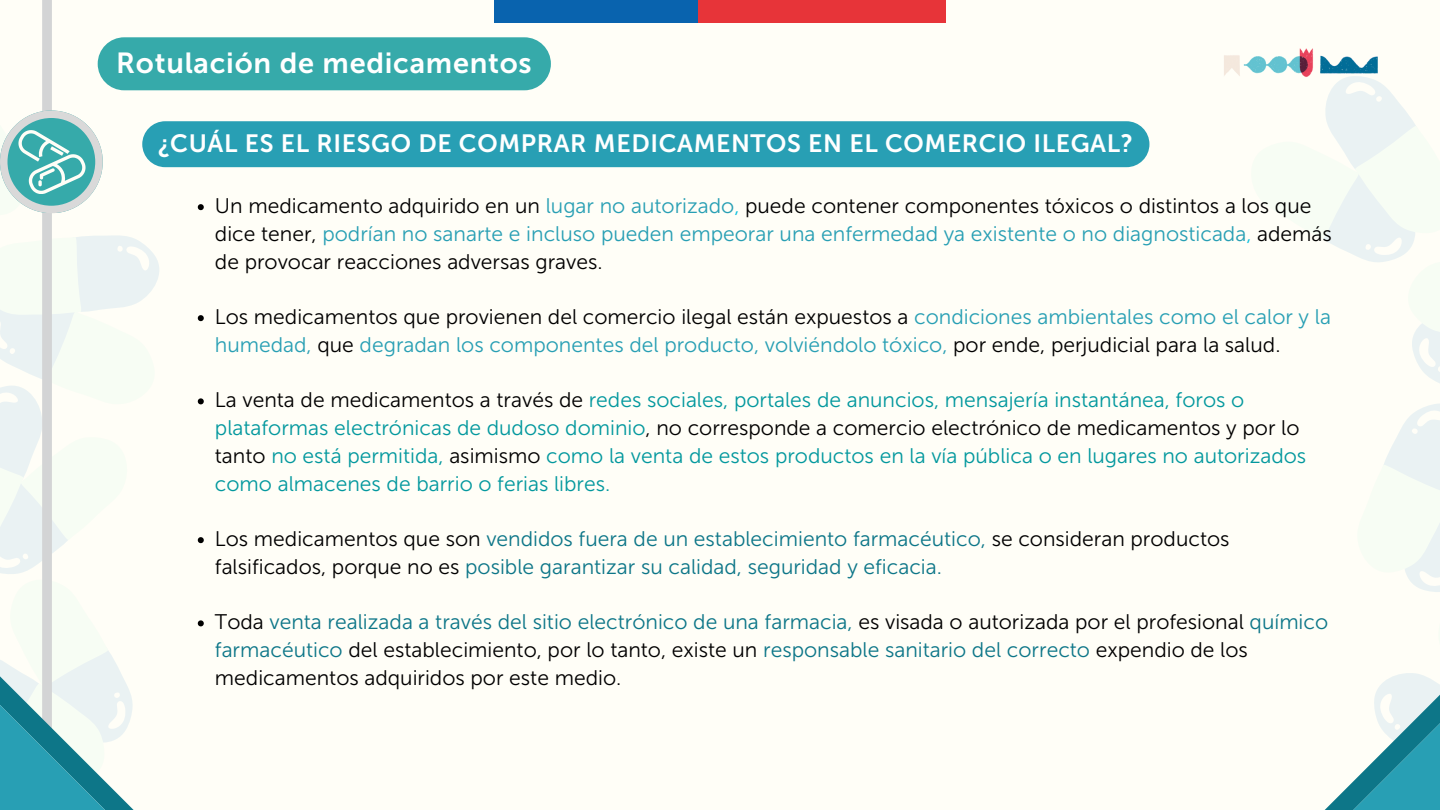
<style>
.page{position:relative;width:1440px;height:810px;background:#fffef7}
.page>*{position:absolute;margin:0;border:0;box-sizing:border-box;transform-origin:0 0}
.t1{font:28.9px "Museo Sans 700";letter-spacing:.025em;color:#fff}
.t2{font:24.9px "Museo Sans 700";letter-spacing:.025em;color:#fff}
.t3{font:21.1px/27.8px "Museo Sans 300";color:#000}
.t4{font:21.1px/27.8px "Museo Sans 300";color:#03989e}
.t5{font:21.1px/27.8px "Museo Sans 300";color:#289fb4}
.t6{font:21.1px/27.8px "Museo Sans 300";color:#0d7688}
.s1{color:#289fb4}
.s2{color:#0cc0df}
.s3{color:#000}
.s4{color:#0d7688}
</style>
<div class="page">
<div style="left:494px;top:0;width:204px;height:22px;background:#0963ae"></div>
<div style="left:698px;top:0;width:248px;height:22px;background:#e73439"></div>
<img style="left:1224px;top:48px;width:154px;height:28px">
<div style="left:42px;top:0;width:10px;height:729px;background:#d3d4d5"></div>
<svg style="left:0;top:41px;width:169px;height:769px"></svg>
<div style="left:98px;top:37px;width:453px;height:53px;background:#36aaaa;border-radius:27px"></div>
<svg style="left:198px;top:204px;width:6px;height:6px"></svg>
<svg style="left:198px;top:315px;width:6px;height:6px"></svg>
<svg style="left:198px;top:398px;width:6px;height:6px"></svg>
<svg style="left:198px;top:537px;width:6px;height:6px"></svg>
<svg style="left:198px;top:620px;width:6px;height:6px"></svg>
<div style="left:142px;top:121px;width:1007px;height:46px;background:#289fb4;border-radius:23px"></div>
<svg style="left:1237px;top:59px;width:203px;height:751px"></svg>
<p class="t1" style="left:116px;top:46px;width:417px">Rotulación de medicamentos</p>
<p class="t2" style="left:158px;top:129px;width:976px">¿CUÁL ES EL RIESGO DE COMPRAR MEDICAMENTOS EN EL COMERCIO ILEGAL?</p>
<p class="t3" style="left:215px;top:192px;width:1118px">Un medicamento adquirido en un <span class="s1">lugar no autorizado</span><span class="s2">,</span> puede contener componentes tóxicos o distintos a los que dice tener, <span class="s1">podrían no sanarte e incluso pueden empeorar una enfermedad ya existente o no diagnosticada</span><span class="s2">,</span> además de provocar reacciones adversas graves.</p>
<p class="t5" style="left:215px;top:303px;width:1118px"><span class="s3">Los medicamentos que provienen del comercio ilegal están expuestos a</span> condiciones ambientales como el calor y la humedad, <span class="s3">que</span> degradan los componentes del producto, volviéndolo tóxico, <span class="s3">por ende, perjudicial para la salud.</span></p>
<p class="t4" style="left:215px;top:386px;width:1093px"><span class="s3">La venta de medicamentos a través de</span> redes sociales, portales de anuncios, mensajería instantánea, foros o plataformas electrónicas de dudoso dominio<span class="s3">, no corresponde a comercio electrónico de medicamentos y por lo tanto</span> no está permitida, <span class="s3">asimismo</span> como la venta de estos productos en la vía pública o en lugares no autorizados como almacenes de barrio o ferias libres.</p>
<p class="t6" style="left:215px;top:525px;width:1016px"><span class="s3">Los medicamentos que son</span> vendidos fuera de un establecimiento farmacéutico, <span class="s3">se consideran productos falsificados, porque no es</span> posible garantizar su calidad, seguridad y eficacia.</p>
<p class="t3" style="left:215px;top:608px;width:1115px">Toda <span class="s4">venta realizada a través del sitio electrónico de una farmacia,</span> es visada o autorizada por el profesional <span class="s4">químico farmacéutico</span> del establecimiento, por lo tanto, existe un <span class="s4">responsable sanitario del correcto</span> expendio de los medicamentos adquiridos por este medio.</p>
</div>
